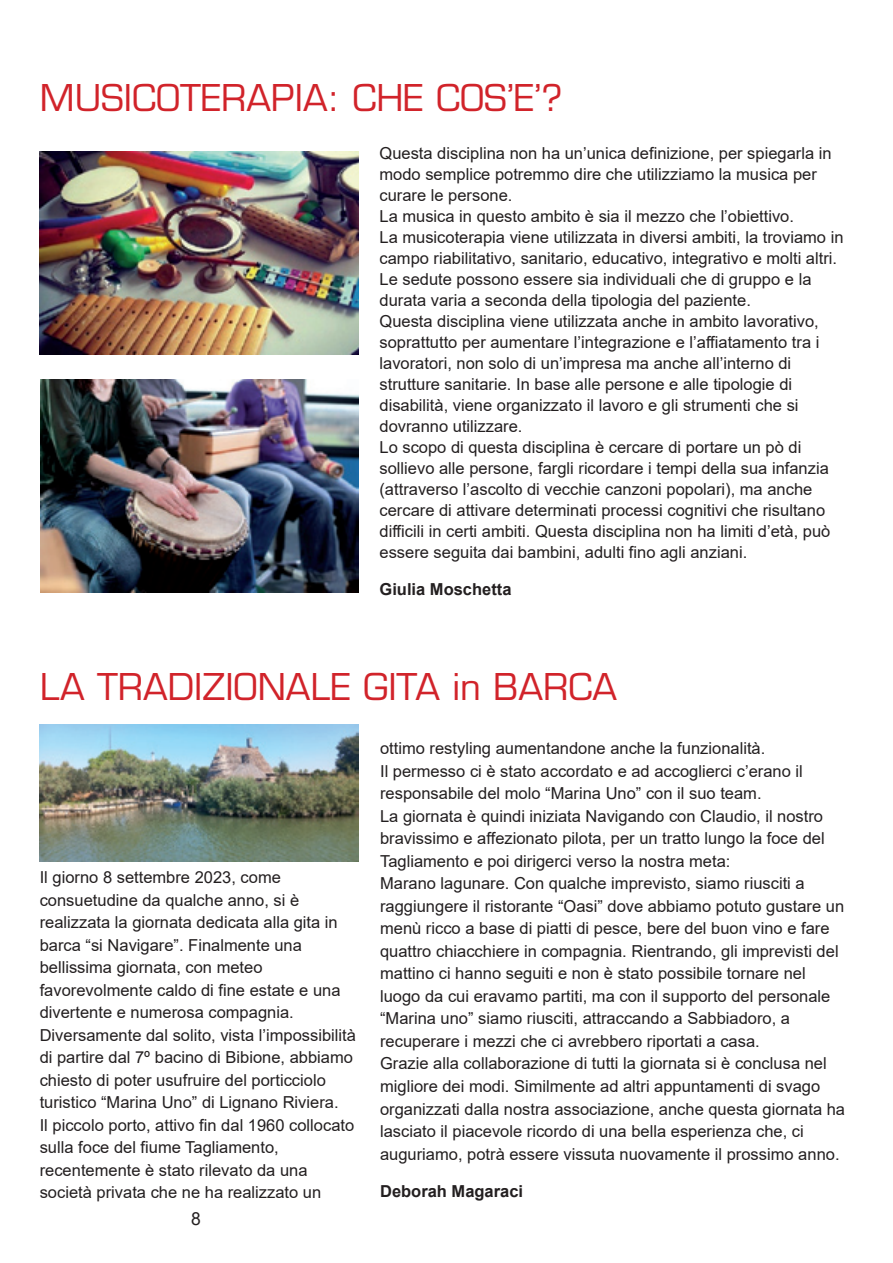
<style>
.page{position:relative;width:893px;height:1263px;background:#fff}
.page>*{position:absolute;margin:0;border:0;box-sizing:border-box;transform-origin:0 0}
.t1{font:36px "Eurostile LT Std";color:#d1232a}
.t2{font:18px "Arial";color:#231f20}
.t3{font:16.5px/22.5px "Arial";color:#231f20}
.t4{font:700 16.5px "Arial";color:#231f20}
</style>
<div class="page">
<img style="left:40px;top:379px;width:318px;height:213px">
<img style="left:40px;top:724px;width:318px;height:137px">
<img style="left:40px;top:151px;width:318px;height:203px">
<p class="t1" style="left:40px;top:77px;width:524px">MUSICOTERAPIA: CHE COS’E’?</p>
<p class="t3" style="left:379px;top:142px;width:465px;line-height:21px">Questa disciplina non ha un’unica definizione, per spiegarla in modo semplice potremmo dire che utilizziamo la musica per curare le persone.<br>La musica in questo ambito è sia il mezzo che l’obiettivo.<br>La musicoterapia viene utilizzata in diversi ambiti, la troviamo in campo riabilitativo, sanitario, educativo, integrativo e molti altri.<br>Le sedute possono essere sia individuali che di gruppo e la durata varia a seconda della tipologia del paziente.<br>Questa disciplina viene utilizzata anche in ambito lavorativo, soprattutto per aumentare l’integrazione e l’affiatamento tra i lavoratori, non solo di un’impresa ma anche all’interno di strutture sanitarie. In base alle persone e alle tipologie di disabilità, viene organizzato il lavoro e gli strumenti che si dovranno utilizzare.<br>Lo scopo di questa disciplina è cercare di portare un pò di sollievo alle persone, fargli ricordare i tempi della sua infanzia (attraverso l’ascolto di vecchie canzoni popolari), ma anche cercare di attivare determinati processi cognitivi che risultano difficili in certi ambiti. Questa disciplina non ha limiti d’età, può essere seguita dai bambini, adulti fino agli anziani.</p>
<p class="t4" style="left:379px;top:578px;width:134px">Giulia Moschetta</p>
<p class="t1" style="left:40px;top:665px;width:579px">LA TRADIZIONALE GITA in BARCA</p>
<p class="t3" style="left:40px;top:866px;width:318px">Il giorno 8 settembre 2023, come consuetudine da qualche anno, si è realizzata la giornata dedicata alla gita in barca “si Navigare”. Finalmente una bellissima giornata, con meteo favorevolmente caldo di fine estate e una divertente e numerosa compagnia.<br>Diversamente dal solito, vista l’impossibilità di partire dal 7º bacino di Bibione, abbiamo chiesto di poter usufruire del porticciolo turistico “Marina Uno” di Lignano Riviera.<br>Il piccolo porto, attivo fin dal 1960 collocato sulla foce del fiume Tagliamento, recentemente è stato rilevato da una società privata che ne ha realizzato un</p>
<p class="t2" style="left:191px;top:1206px;width:11px">8</p>
<p class="t3" style="left:380px;top:737px;width:466px">ottimo restyling aumentandone anche la funzionalità.<br>Il permesso ci è stato accordato e ad accoglierci c’erano il responsabile del molo “Marina Uno” con il suo team.<br>La giornata è quindi iniziata Navigando con Claudio, il nostro bravissimo e affezionato pilota, per un tratto lungo la foce del Tagliamento e poi dirigerci verso la nostra meta:<br>Marano lagunare. Con qualche imprevisto, siamo riusciti a raggiungere il ristorante “Oasi” dove abbiamo potuto gustare un menù ricco a base di piatti di pesce, bere del buon vino e fare quattro chiacchiere in compagnia. Rientrando, gli imprevisti del mattino ci hanno seguiti e non è stato possibile tornare nel luogo da cui eravamo partiti, ma con il supporto del personale “Marina uno” siamo riusciti, attraccando a Sabbiadoro, a recuperare i mezzi che ci avrebbero riportati a casa.<br>Grazie alla collaborazione di tutti la giornata si è conclusa nel migliore dei modi. Similmente ad altri appuntamenti di svago organizzati dalla nostra associazione, anche questa giornata ha lasciato il piacevole ricordo di una bella esperienza che, ci auguriamo, potrà essere vissuta nuovamente il prossimo anno.</p>
<p class="t4" style="left:380px;top:1179px;width:145px">Deborah Magaraci</p>
</div>
